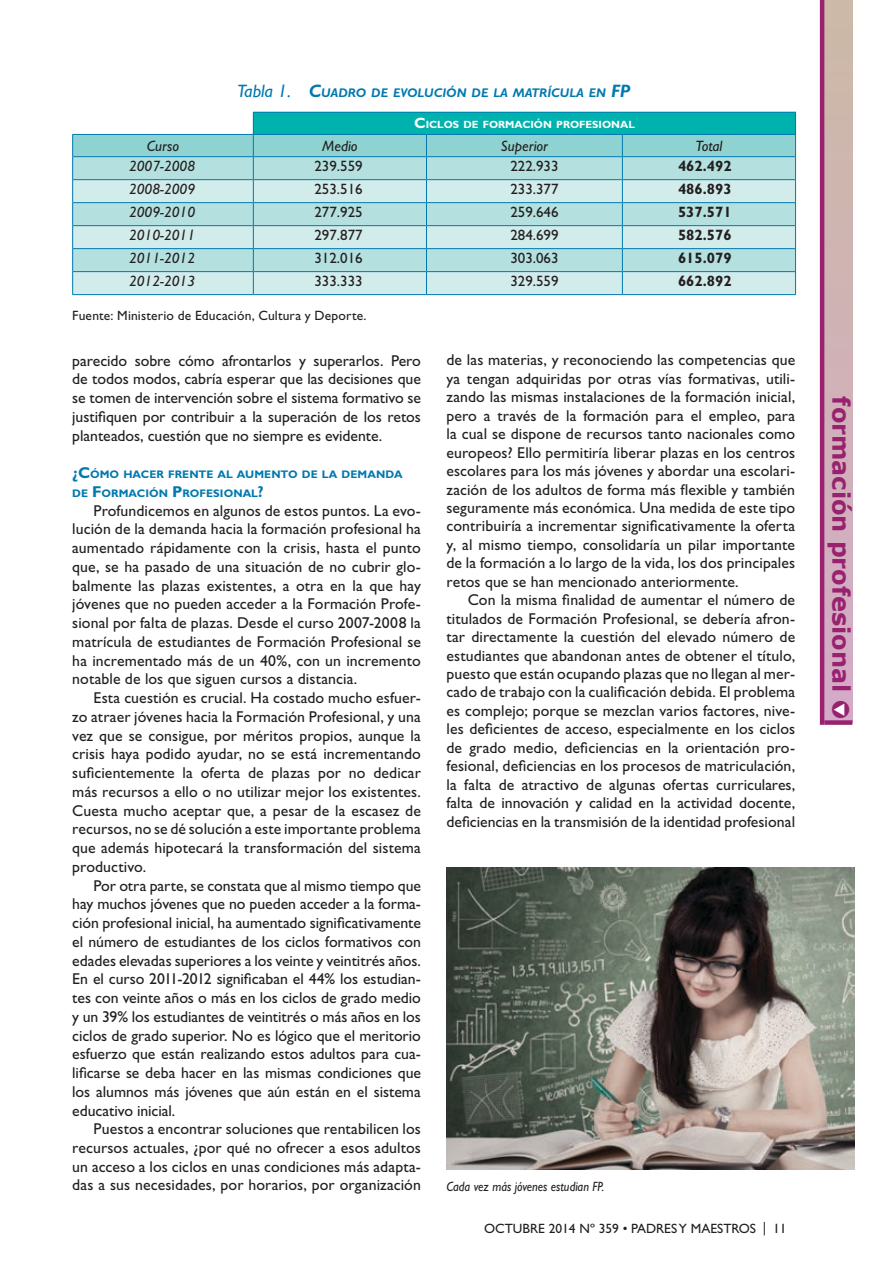
<style>
.page{position:relative;width:893px;height:1263px;background:#fff}
.page>*{position:absolute;margin:0;border:0;box-sizing:border-box;transform-origin:0 0}
.t1{font:700 24px "Verdana";color:#982170}
.t2{font:15.75px/18.8px "Gill Sans Std";letter-spacing:.005em;color:#231f20;text-align:justify}
.t3{font:15px "Gill Sans Std";color:#231f20}
.t4{font:italic 15px "Gill Sans Std";color:#231f20}
.t5{font:700 15px "Gill Sans Std";color:#231f20}
.t6{font:13.5px "Gill Sans Std";letter-spacing:.01em;color:#231f20}
.t7{font:italic 13.5px "Gill Sans Std";color:#231f20;scale:.9 1}
.t8{font:italic 700 12.6px "Gill Sans Std";color:#0079af}
.t9{font:700 10.95px/18.8px "Gill Sans Std";letter-spacing:.005em;color:#0079af}
.t10{font:700 10.5px "Gill Sans Std";color:#fff}
.s1{font-weight:400;font-size:18px}
.s2{font-size:18px}
.s3{font-size:15px}
.s4{font-size:15.75px}
.s5{color:#fff}
</style>
<div class="page">
<svg style="left:824px;top:0;width:28px;height:720px;background:#ceb0b5"></svg>
<div style="left:824px;top:720px;width:28px;height:5px;background:#982170"></div>
<hr style="left:820px;top:0;width:4px;height:725px;background:#982170">
<hr style="left:253px;top:112px;width:173px;height:1px;background:#0079af">
<hr style="left:426px;top:112px;width:196px;height:1px;background:#0079af">
<hr style="left:622px;top:112px;width:174px;height:1px;background:#0079af">
<hr style="left:72px;top:294px;width:181px;height:1px;background:#0079af">
<hr style="left:253px;top:294px;width:173px;height:1px;background:#0079af">
<hr style="left:426px;top:294px;width:196px;height:1px;background:#0079af">
<svg style="left:72px;top:113px;width:724px;height:181px;background:#a5dbdb"></svg>
<hr style="left:622px;top:294px;width:174px;height:1px;background:#0079af">
<img style="left:446px;top:867px;width:409px;height:302px">
<p class="t8" style="left:237px;top:86px;width:395px"><span class="s1">Tabla 1.</span> <span class="s2">C</span>UADRO DE EVOLUCIÓN DE LA MATRÍCULA EN <span class="s2">FP</span></p>
<p class="t10" style="left:414px;top:119px;width:221px"><span class="s3">C</span>ICLOS DE FORMACIÓN PROFESIONAL</p>
<p class="t4" style="left:147px;top:137px;width:34px">Curso</p>
<p class="t4" style="left:322px;top:137px;width:37px">Medio</p>
<p class="t4" style="left:501px;top:137px;width:49px">Superior</p>
<p class="t4" style="left:695px;top:137px;width:28px">Total</p>
<p class="t4" style="left:129px;top:157px;width:68px">2007-2008</p>
<p class="t3" style="left:314px;top:157px;width:50px">239.559</p>
<p class="t3" style="left:510px;top:157px;width:50px">222.933</p>
<p class="t5" style="left:678px;top:157px;width:55px">462.492</p>
<p class="t4" style="left:129px;top:180px;width:68px">2008-2009</p>
<p class="t3" style="left:314px;top:180px;width:50px">253.516</p>
<p class="t3" style="left:510px;top:180px;width:50px">233.377</p>
<p class="t5" style="left:678px;top:180px;width:55px">486.893</p>
<p class="t4" style="left:129px;top:203px;width:68px">2009-2010</p>
<p class="t3" style="left:314px;top:203px;width:50px">277.925</p>
<p class="t3" style="left:510px;top:203px;width:50px">259.646</p>
<p class="t5" style="left:678px;top:203px;width:55px">537.571</p>
<p class="t4" style="left:129px;top:226px;width:68px">2010-2011</p>
<p class="t3" style="left:314px;top:226px;width:50px">297.877</p>
<p class="t3" style="left:510px;top:226px;width:50px">284.699</p>
<p class="t5" style="left:678px;top:226px;width:55px">582.576</p>
<p class="t4" style="left:129px;top:249px;width:68px">2011-2012</p>
<p class="t3" style="left:314px;top:249px;width:50px">312.016</p>
<p class="t3" style="left:510px;top:249px;width:50px">303.063</p>
<p class="t5" style="left:678px;top:249px;width:55px">615.079</p>
<p class="t4" style="left:129px;top:272px;width:68px">2012-2013</p>
<p class="t3" style="left:314px;top:272px;width:50px">333.333</p>
<p class="t3" style="left:510px;top:272px;width:50px">329.559</p>
<p class="t5" style="left:678px;top:272px;width:55px">662.892</p>
<p class="t6" style="left:72px;top:308px;width:296px">Fuente: Ministerio de Educación, Cultura y Deporte.</p>
<p class="t2" style="left:72px;top:351px;width:350px">parecido sobre cómo afrontarlos y superarlos. Pero de todos modos, cabría esperar que las decisiones que se tomen de intervención sobre el sistema formativo se justifiquen por contribuir a la superación de los retos planteados, cuestión que no siempre es evidente.</p>
<p class="t9" style="left:72px;top:465px;width:332px"><span class="s4">¿C</span>ÓMO HACER FRENTE AL AUMENTO DE LA DEMANDA<br>DE <span class="s4">F</span>ORMACIÓN <span class="s4">P</span>ROFESIONAL<span class="s4">?</span></p>
<p class="t2" style="left:72px;top:501px;width:350px;text-indent:21px">Profundicemos en algunos de estos puntos. La evo&shy;lución de la demanda hacia la formación profesional ha aumentado rápidamente con la crisis, hasta el punto que, se ha pasado de una situación de no cubrir glo&shy;balmente las plazas existentes, a otra en la que hay jóvenes que no pueden acceder a la Formación Profe&shy;sional por falta de plazas. Desde el curso 2007-2008 la matrícula de estudiantes de Formación Profesional se ha incrementado más de un 40%, con un incremento notable de los que siguen cursos a distancia.</p>
<p class="t2" style="left:72px;top:688px;width:350px;text-indent:21px">Esta cuestión es crucial. Ha costado mucho esfuer&shy;zo atraer jóvenes hacia la Formación Profesional, y una vez que se consigue, por méritos propios, aunque la crisis haya podido ayudar, no se está incrementando suficientemente la oferta de plazas por no dedicar más recursos a ello o no utilizar mejor los existentes.<br>Cuesta mucho aceptar que, a pesar de la escasez de recursos, no se dé solución a este importante problema que además hipotecará la transformación del sistema productivo.</p>
<p class="t2" style="left:72px;top:876px;width:350px;text-indent:21px">Por otra parte, se constata que al mismo tiempo que hay muchos jóvenes que no pueden acceder a la forma&shy;ción profesional inicial, ha aumentado significativamente el número de estudiantes de los ciclos formativos con edades elevadas superiores a los veinte y veintitrés años.<br>En el curso 2011-2012 significaban el 44% los estudian&shy;tes con veinte años o más en los ciclos de grado medio y un 39% los estudiantes de veintitrés o más años en los ciclos de grado superior. No es lógico que el meritorio esfuerzo que están realizando estos adultos para cua&shy;lificarse se deba hacer en las mismas condiciones que los alumnos más jóvenes que aún están en el sistema educativo inicial.</p>
<p class="t2" style="left:72px;top:1120px;width:350px;text-indent:21px">Puestos a encontrar soluciones que rentabilicen los recursos actuales, ¿por qué no ofrecer a esos adultos un acceso a los ciclos en unas condiciones más adapta&shy;das a sus necesidades, por horarios, por organización</p>
<p class="t2" style="left:446px;top:351px;width:350px">de las materias, y reconociendo las competencias que ya tengan adquiridas por otras vías formativas, utili&shy;zando las mismas instalaciones de la formación inicial, pero a través de la formación para el empleo, para la cual se dispone de recursos tanto nacionales como europeos? Ello permitiría liberar plazas en los centros escolares para los más jóvenes y abordar una escolari&shy;zación de los adultos de forma más flexible y también seguramente más económica. Una medida de este tipo contribuiría a incrementar significativamente la oferta y, al mismo tiempo, consolidaría un pilar importante de la formación a lo largo de la vida, los dos principales retos que se han mencionado anteriormente.</p>
<p class="t2" style="left:446px;top:591px;width:350px;text-indent:21px">Con la misma finalidad de aumentar el número de titulados de Formación Profesional, se debería afron&shy;tar directamente la cuestión del elevado número de estudiantes que abandonan antes de obtener el título, puesto que están ocupando plazas que no llegan al mer&shy;cado de trabajo con la cualificación debida. El problema es complejo; porque se mezclan varios factores, nive&shy;les deficientes de acceso, especialmente en los ciclos de grado medio, deficiencias en la orientación pro&shy;fesional, deficiencias en los procesos de matriculación, la falta de atractivo de algunas ofertas curriculares, falta de innovación y calidad en la actividad docente, deficiencias en la transmisión de la identidad profesional</p>
<p class="t7" style="left:446px;top:1178px;width:177px">Cada vez más jóvenes estudian FP.</p>
<p class="t6" style="left:484px;top:1221px;width:304px">OCTUBRE 2014 Nº 359 • PADRES Y MAESTROS | 11</p>
<h1 class="t1" style="left:858px;top:396px;width:324px;rotate:90deg">formación profesional ●<span class="s5">▼</span></h1>
</div>
